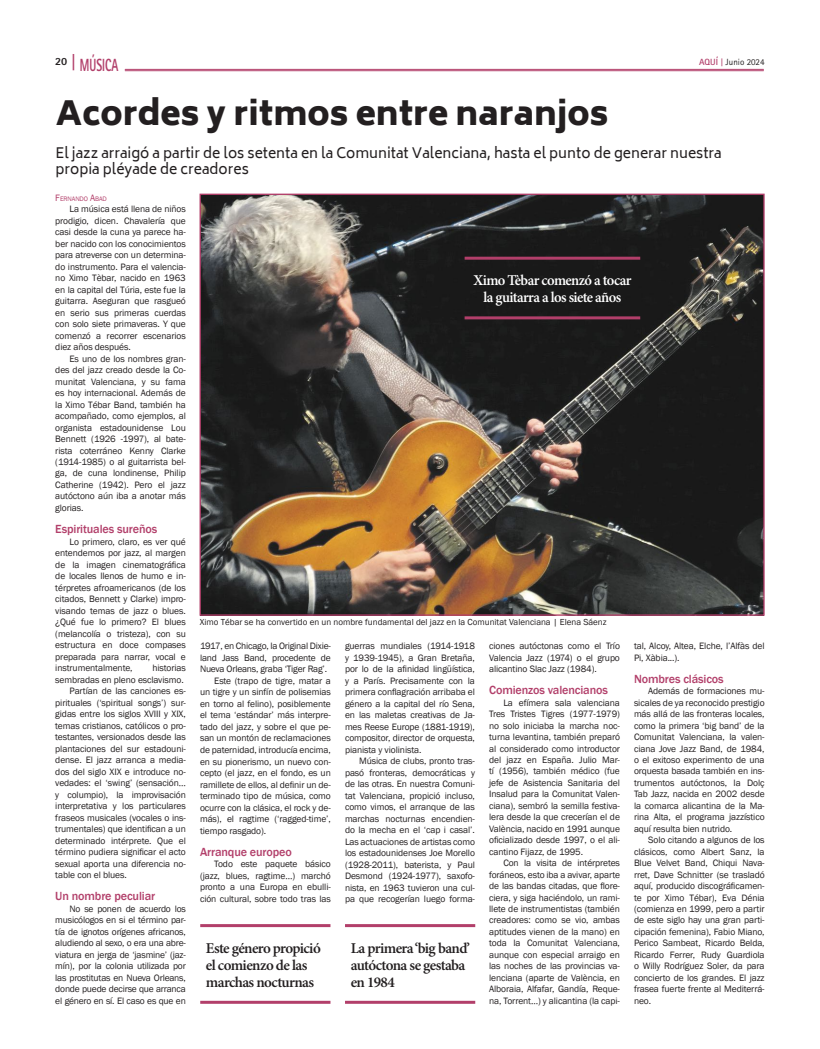
<style>
.page{position:relative;width:820px;height:1049px;background:#fff}
.page>*{position:absolute;margin:0;border:0;box-sizing:border-box;transform-origin:0 0}
.t1{font:900 33px "Biryani";color:#231f20}
.t2{font:800 17.6px "Rotis Sans Serif Std";color:#b23f6a;scale:.64 1}
.t3{font:600 15px/17px "Minion Pro";letter-spacing:-.04em;color:#231f20}
.t4{font:600 15px/17px "Minion Pro";letter-spacing:-.04em;color:#fff;text-align:center}
.t5{font:14px/16.8px "Biryani";color:#231f20}
.t6{font:500 12.1px "Franklin Gothic";letter-spacing:-.01em;color:#b23f6a}
.t7{font:800 11px "Rotis Sans Serif Std";color:#231f20}
.t8{font:9.5px/11.5px "Franklin Gothic";letter-spacing:-.01em;color:#231f20;text-align:justify}
.t9{font:9px "Franklin Gothic";color:#231f20}
.t10{font:9px "Rotis Sans Serif Std";color:#231f20}
.t11{font:6.7px "Franklin Gothic";letter-spacing:-.015em;color:#b23f6a}
.s1{font-size:18.2px}
.s2{font-weight:700;color:#b23f6a}
.s3{font-family:"Rotis Serif Std";font-weight:700;color:#b23f6a}
.s4{font-size:9.5px}
</style>
<div class="page">
<img style="left:201px;top:196px;width:561px;height:418px">
<hr style="left:464px;top:257px;width:176px;height:3px;background:#b23f6a">
<hr style="left:464px;top:316px;width:176px;height:3px;background:#b23f6a">
<hr style="left:200px;top:924px;width:130px;height:3px;background:#b23f6a">
<hr style="left:200px;top:1001px;width:130px;height:3px;background:#b23f6a">
<hr style="left:345px;top:924px;width:130px;height:3px;background:#b23f6a">
<hr style="left:345px;top:1001px;width:130px;height:3px;background:#b23f6a">
<hr style="left:125px;top:69px;width:638px;height:1px;background:#b23f6a">
<hr style="left:125px;top:71px;width:638px;height:1px;background:#b23f6a">
<h2 class="t2" style="left:72px;top:54px;width:74px"><span class="s1">|</span> MÚSICA</h2>
<p class="t7" style="left:55px;top:54px;width:14px">20</p>
<p class="t10" style="left:698px;top:57px;width:67px"><span class="s2">AQUÍ</span> <span class="s3">|</span> Junio 2024</p>
<h1 class="t1" style="left:55px;top:94px;width:554px">Acordes y ritmos entre naranjos</h1>
<h3 class="t5" style="left:55px;top:144px;width:667px">El jazz arraigó a partir de los setenta en la Comunitat Valenciana, hasta el punto de generar nuestra propia pléyade de creadores</h3>
<p class="t11" style="left:55px;top:194px;width:53px"><span class="s4">F</span>ERNANDO <span class="s4">A</span>BAD</p>
<p class="t8" style="left:55px;top:203px;width:132px;text-indent:14px">La música está llena de niños prodigio, dicen. Chavalería que casi desde la cuna ya parece ha&shy;ber nacido con los conocimientos para atreverse con un determina&shy;do instrumento. Para el valencia&shy;no Ximo Tèbar, nacido en 1963 en la capital del Túria, este fue la guitarra. Aseguran que rasgueó en serio sus primeras cuerdas con solo siete primaveras. Y que comenzó a recorrer escenarios diez años después.</p>
<p class="t8" style="left:55px;top:353px;width:132px;text-indent:14px">Es uno de los nombres gran&shy;des del jazz creado desde la Co&shy;munitat Valenciana, y su fama es hoy internacional. Además de la Ximo Tébar Band, también ha acompañado, como ejemplos, al organista estadounidense Lou Bennett (1926 -1997), al bate&shy;rista coterráneo Kenny Clarke (1914-1985) o al guitarrista bel&shy;ga, de cuna londinense, Philip Catherine (1942). Pero el jazz autóctono aún iba a anotar más glorias.</p>
<p class="t6" style="left:55px;top:522px;width:103px">Espirituales sureños</p>
<p class="t8" style="left:55px;top:536px;width:132px;text-indent:14px">Lo primero, claro, es ver qué entendemos por jazz, al margen de la imagen cinematográfica de locales llenos de humo e in&shy;térpretes afroamericanos (de los citados, Bennett y Clarke) impro&shy;visando temas de jazz o blues. ¿Qué fue lo primero? El blues (melancolía o tristeza), con su estructura en doce compases preparada para narrar, vocal e instrumentalmente,</p>
<p class="t8" style="left:152px;top:662px;width:35px">historias</p>
<p class="t8" style="left:55px;top:674px;width:130px">sembradas en pleno esclavismo.</p>
<p class="t8" style="left:69px;top:685px;width:118px">Partían de las canciones es-</p>
<p class="t8" style="left:55px;top:697px;width:132px">pirituales (‘spiritual songs’) sur-</p>
<p class="t8" style="left:55px;top:708px;width:132px">gidas entre los siglos XVIII y XIX,</p>
<p class="t8" style="left:55px;top:720px;width:132px">temas cristianos, católicos o pro-</p>
<p class="t8" style="left:55px;top:731px;width:132px">testantes, versionados desde las</p>
<p class="t8" style="left:55px;top:743px;width:132px">plantaciones del sur estadouni-</p>
<p class="t8" style="left:55px;top:754px;width:132px">dense. El jazz arranca a media-</p>
<p class="t8" style="left:55px;top:766px;width:132px">dos del siglo XIX e introduce no-</p>
<p class="t8" style="left:55px;top:777px;width:132px">vedades: el ‘swing’ (sensación…</p>
<p class="t8" style="left:55px;top:789px;width:132px">y columpio), la improvisación</p>
<p class="t8" style="left:55px;top:800px;width:132px">interpretativa y los particulares</p>
<p class="t8" style="left:55px;top:812px;width:132px">fraseos musicales (vocales o ins-</p>
<p class="t8" style="left:55px;top:823px;width:132px">trumentales) que identifican a un</p>
<p class="t8" style="left:55px;top:835px;width:132px">determinado intérprete. Que el</p>
<p class="t8" style="left:55px;top:846px;width:132px">término pudiera significar el acto</p>
<p class="t8" style="left:55px;top:858px;width:132px">sexual aporta una diferencia no-</p>
<p class="t8" style="left:55px;top:869px;width:73px">table con el blues.</p>
<p class="t6" style="left:55px;top:888px;width:101px">Un nombre peculiar</p>
<p class="t8" style="left:55px;top:903px;width:132px;text-indent:14px">No se ponen de acuerdo los musicólogos en si el término par&shy;tía de ignotos orígenes africanos, aludiendo al sexo, o era una abre&shy;viatura en jerga de ‘jasmine’ (jaz&shy;mín), por la colonia utilizada por las prostitutas en Nueva Orleans, donde puede decirse que arranca el género en sí. El caso es que en</p>
<h3 class="t4" style="left:473px;top:272px;width:160px">Ximo Tèbar comenzó a tocar la guitarra a los siete años</h3>
<p class="t9" style="left:200px;top:617px;width:408px">Ximo Tébar se ha convertido en un nombre fundamental del jazz en la Comunitat Valenciana | Elena Sáenz</p>
<p class="t8" style="left:200px;top:640px;width:132px">1917, en Chicago, la Original Dixie-</p>
<p class="t8" style="left:200px;top:652px;width:132px">land Jass Band, procedente de</p>
<p class="t8" style="left:200px;top:664px;width:129px">Nueva Orleans, graba ‘Tiger Rag’.</p>
<p class="t8" style="left:214px;top:675px;width:118px">Este (trapo de tigre, matar a</p>
<p class="t8" style="left:200px;top:687px;width:132px">un tigre y un sinfín de polisemias</p>
<p class="t8" style="left:200px;top:698px;width:132px">en torno al felino), posiblemente</p>
<p class="t8" style="left:200px;top:710px;width:132px">el tema ‘estándar’ más interpre-</p>
<p class="t8" style="left:200px;top:721px;width:132px">tado del jazz, y sobre el que pe-</p>
<p class="t8" style="left:200px;top:733px;width:132px">san un montón de reclamaciones</p>
<p class="t8" style="left:200px;top:744px;width:132px">de paternidad, introducía encima,</p>
<p class="t8" style="left:200px;top:756px;width:132px">en su pionerismo, un nuevo con-</p>
<p class="t8" style="left:200px;top:767px;width:132px">cepto (el jazz, en el fondo, es un</p>
<p class="t8" style="left:200px;top:779px;width:132px">ramillete de ellos, al definir un de-</p>
<p class="t8" style="left:200px;top:790px;width:132px">terminado tipo de música, como</p>
<p class="t8" style="left:200px;top:802px;width:132px">ocurre con la clásica, el rock y de-</p>
<p class="t8" style="left:200px;top:813px;width:132px">más), el ragtime (‘ragged-time’,</p>
<p class="t8" style="left:200px;top:825px;width:68px">tiempo rasgado).</p>
<p class="t6" style="left:200px;top:844px;width:93px">Arranque europeo</p>
<p class="t8" style="left:200px;top:859px;width:132px;text-indent:14px">Todo este paquete básico (jazz, blues, ragtime…) marchó pronto a una Europa en ebulli&shy;ción cultural, sobre todo tras las</p>
<p class="t8" style="left:489px;top:641px;width:132px">ciones autóctonas como el Trío Valencia Jazz (1974) o el grupo alicantino Slac Jazz (1984).</p>
<p class="t6" style="left:489px;top:683px;width:120px">Comienzos valencianos</p>
<p class="t8" style="left:489px;top:697px;width:132px;text-indent:14px">La efímera sala valenciana Tres Tristes Tigres (1977-1979) no solo iniciaba la marcha noc&shy;turna levantina, también preparó al considerado como introductor del jazz en España. Julio Mar&shy;tí (1956), también médico (fue jefe de Asistencia Sanitaria del Insalud para la Comunitat Valen&shy;ciana), sembró la semilla festiva&shy;lera desde la que crecerían el de València, nacido en 1991 aunque oficializado desde 1997, o el ali&shy;cantino Fijazz, de 1995.</p>
<p class="t8" style="left:489px;top:857px;width:132px;text-indent:14px">Con la visita de intérpretes foráneos, esto iba a avivar, aparte de las bandas citadas, que flore&shy;ciera, y siga haciéndolo, un rami&shy;llete de instrumentistas (también creadores: como se vio, ambas aptitudes vienen de la mano) en toda la Comunitat Valenciana, aunque con especial arraigo en las noches de las provincias va&shy;lenciana (aparte de València, en Alboraia, Alfafar, Gandía, Reque&shy;na, Torrent…) y alicantina (la capi-</p>
<p class="t8" style="left:345px;top:640px;width:131px">guerras mundiales (1914-1918 y 1939-1945), a Gran Bretaña, por lo de la afinidad lingüística, y a París. Precisamente con la primera conflagración arribaba el género a la capital del río Sena, en las maletas creativas de Ja&shy;mes Reese Europe (1881-1919), compositor, director de orquesta, pianista y violinista.</p>
<p class="t8" style="left:345px;top:755px;width:131px;text-indent:14px">Música de clubs, pronto tras&shy;pasó fronteras, democráticas y de las otras. En nuestra Comuni&shy;tat Valenciana, propició incluso, como vimos, el arranque de las marchas nocturnas encendien&shy;do la mecha en el ‘cap i casal’.<br>Las actuaciones de artistas como los estadounidenses Joe Morello (1928-2011), baterista, y Paul Desmond (1924-1977), saxofo&shy;nista, en 1963 tuvieron una cul&shy;pa que recogerían luego forma-</p>
<h3 class="t3" style="left:206px;top:940px;width:116px">Este género propició el comienzo de las marchas nocturnas</h3>
<h3 class="t3" style="left:350px;top:940px;width:121px">La primera ‘big band’ autóctona se gestaba en 1984</h3>
<p class="t8" style="left:633px;top:640px;width:132px">tal, Alcoy, Altea, Elche, l’Alfàs del<br>Pi, Xàbia...).</p>
<p class="t6" style="left:633px;top:671px;width:91px">Nombres clásicos</p>
<p class="t8" style="left:633px;top:685px;width:132px;text-indent:14px">Además de formaciones mu&shy;sicales de ya reconocido prestigio más allá de las fronteras locales, como la primera ‘big band’ de la Comunitat Valenciana, la valen&shy;ciana Jove Jazz Band, de 1984, o el exitoso experimento de una orquesta basada también en ins&shy;trumentos autóctonos, la Dolç Tab Jazz, nacida en 2002 desde la comarca alicantina de la Ma&shy;rina Alta, el programa jazzístico aquí resulta bien nutrido.</p>
<p class="t8" style="left:633px;top:834px;width:132px;text-indent:14px">Solo citando a algunos de los clásicos, como Albert Sanz, la Blue Velvet Band, Chiqui Nava&shy;rret, Dave Schnitter (se trasladó aquí, producido discográficamen&shy;te por Ximo Tébar), Eva Dénia (comienza en 1999, pero a partir de este siglo hay una gran parti&shy;cipación femenina), Fabio Miano, Perico Sambeat, Ricardo Belda, Ricardo Ferrer, Rudy Guardiola o Willy Rodríguez Soler, da para concierto de los grandes. El jazz frasea fuerte frente al Mediterrá&shy;neo.</p>
</div>
